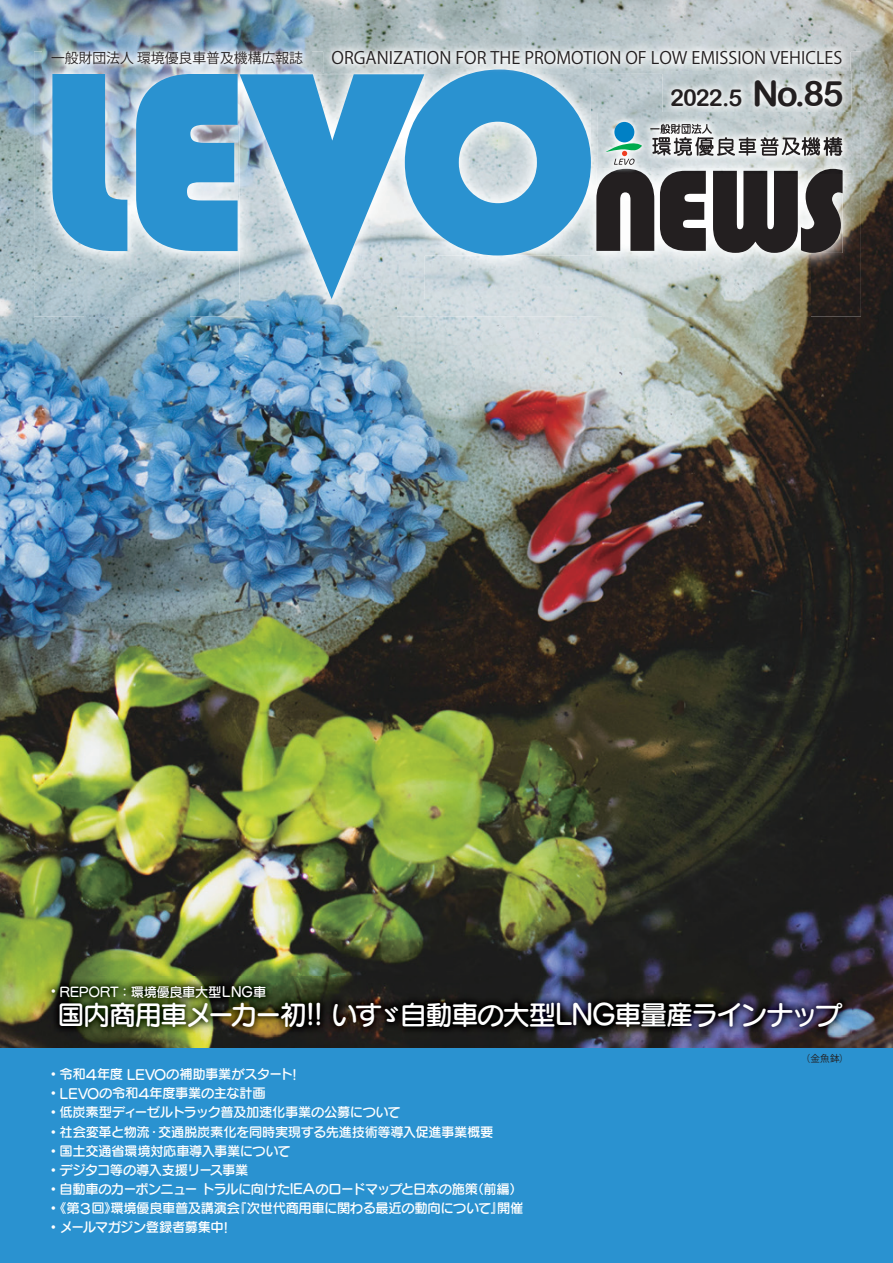
<style>
.page{position:relative;width:893px;height:1263px;background:#fff}
.page>*{position:absolute;margin:0;border:0;box-sizing:border-box;transform-origin:0 0}
.t1{font:120.15px "Bauhaus 93";color:#231f20}
.t2{font:27.15px "Seurat Pro DB";letter-spacing:-.07em;color:#fff}
.t3{font:23.4px "Arial Rounded MT Bold";color:#231f20}
.t4{font:16.95px "Koz Go Pr 6 N";color:#231f20}
.t5{font:13.8px "Koz Go Pr 6 N";color:#231f20}
.t6{font:13.35px/19.2px "Seurat Pro DB";letter-spacing:-.03em;color:#fff}
.t7{font:9.6px "Koz Go Pr 6 N";color:#231f20}
.t8{font:5.7px/6.9px "MS Gothic";color:#231f20}
.s1{font-size:265.8px;color:#2a92d0}
.s2{font-size:318.9px;color:#2a92d0}
.s3{font-size:35.1px}
.s4{font-family:"Seurat Pro UB"}
.s5{font-size:13.8px}
.s6{font-size:28.2px}
</style>
<div class="page">
<img style="left:0;top:0;width:893px;height:1048px">
<img style="left:34px;top:52px;width:371px;height:52px">
<img style="left:591px;top:73px;width:71px;height:84px">
<img style="left:810px;top:52px;width:51px;height:264px">
<img style="left:34px;top:104px;width:51px;height:212px">
<img style="left:189px;top:104px;width:51px;height:212px">
<img style="left:551px;top:157px;width:51px;height:159px">
<img style="left:85px;top:251px;width:104px;height:65px">
<img style="left:396px;top:256px;width:155px;height:60px">
<img style="left:602px;top:253px;width:208px;height:63px">
<img style="left:240px;top:299px;width:156px;height:17px">
<img style="left:52px;top:74px;width:186px;height:177px">
<img style="left:240px;top:74px;width:184px;height:225px">
<img style="left:405px;top:73px;width:186px;height:183px">
<img style="left:405px;top:74px;width:19px;height:182px">
<img style="left:596px;top:169px;width:247px;height:84px">
<div style="left:0;top:1048px;width:893px;height:215px;background:#2a92d0"></div>
<img style="left:662px;top:71px;width:189px;height:42px">
<img style="left:43px;top:43px;width:268px;height:30px">
<img style="left:323px;top:42px;width:527px;height:31px">
<img style="left:405px;top:70px;width:186px;height:3px">
<img style="left:662px;top:71px;width:188px;height:2px">
<img style="left:597px;top:113px;width:254px;height:61px">
<img style="left:597px;top:169px;width:246px;height:5px">
<img style="left:662px;top:113px;width:189px;height:2px">
<div style="left:614px;top:122px;width:20px;height:20px;background:#0080c5;border-radius:50%"></div>
<svg style="left:606px;top:143px;width:36px;height:22px"></svg>
<svg style="left:650px;top:124px;width:192px;height:32px"></svg>
<img style="left:43px;top:977px;width:808px;height:58px">
<p class="t5" style="left:51px;top:50px;width:253px">一般財団法人 環境優良車普及機構広報誌</p>
<p class="t4" style="left:332px;top:48px;width:512px">ORGANIZATION FOR THE PROMOTION OF LOW EMISSION VEHICLES</p>
<h1 class="t1" style="left:38px;top:143px;width:810px"><span class="s1">LE</span><span class="s2">V</span><span class="s1">O</span>NEWS</h1>
<h3 class="t3" style="left:670px;top:84px;width:175px">2022.5 <span class="s3">No.85</span></h3>
<p class="t8" style="left:741px;top:194px;width:66px">C:90% Y:40% M:0% K:100%<br>RGB R:0 G:121 B:194</p>
<p class="t8" style="left:740px;top:237px;width:68px">C:90% Y:0% M:100% K:100%<br>RGB R:0 G:160 B:64</p>
<p class="t6" style="left:47px;top:981px;width:221px"><span class="s4">・</span>REPORT：環境優良車大型<span class="s5">ＬＮＧ</span>車</p>
<h2 class="t2" style="left:57px;top:996px;width:786px">国内商用車メーカー初<span class="s6">!!</span> いすゞ自動車の大型<span class="s6">LNG</span>車量産ラインナップ</h2>
<p class="t6" style="left:47px;top:1064px;width:478px"><span class="s4">・</span>令和<span class="s5">４</span>年度 <span class="s5">LEVO</span>の補助事業がスタート<span class="s5">!<br></span><span class="s4">・</span><span class="s5">LEVO</span>の令和<span class="s5">４</span>年度事業の主な計画<br><span class="s4">・</span>低炭素型ディーゼルトラック普及加速化事業の公募について<br><span class="s4">・</span>社会変革と物流・交通脱炭素化を同時実現する先進技術等導入促進事業概要<br><span class="s4">・</span>国土交通省環境対応車導入事業について<br><span class="s4">・</span>デジタコ等の導入支援リース事業<br><span class="s4">・</span>自動車のカーボンニュー トラルに向けた<span class="s5">IEA</span>のロードマップと日本の施策（前編）<span class="s4">・</span>《第<span class="s5">３</span>回》環境優良車普及講演会『次世代商用車に関わる最近の動向について』開催<span class="s4">・</span>メールマガジン登録者募集中<span class="s5">!</span></p>
<p class="t7" style="left:801px;top:1053px;width:50px">（金魚鉢）</p>
</div>
